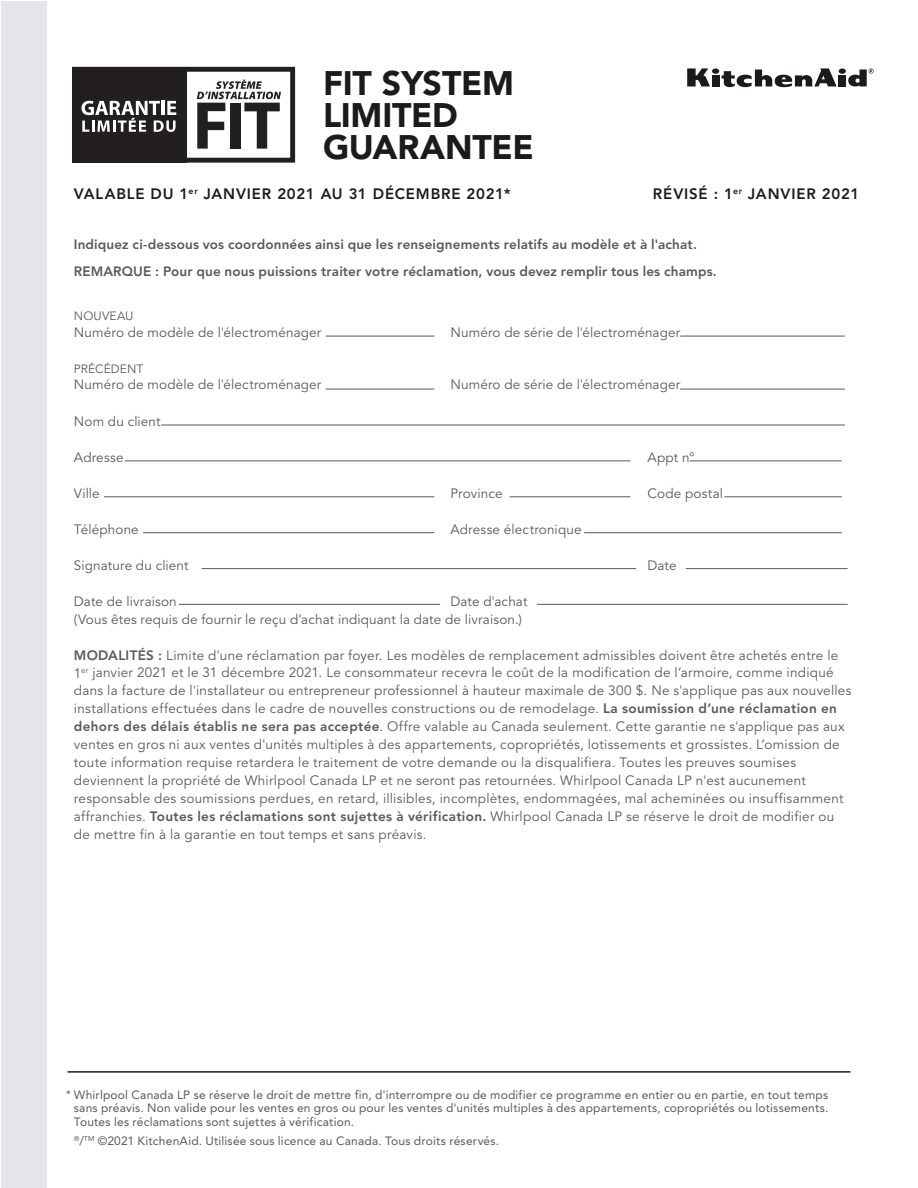
<style>
.page{position:relative;width:918px;height:1188px;background:#fff}
.page>*{position:absolute;margin:0;border:0;box-sizing:border-box;transform-origin:0 0}
.t1{font:900 33.75px/32.4px "Avenir LT";letter-spacing:-.01em;color:#1c1b1a}
.t2{font:800 15px "Avenir LT";letter-spacing:.055em;color:#1c1b1a}
.t3{font:13.5px/18px "Avenir LT";letter-spacing:.02em;color:#5a585a}
.t4{font:800 13.5px/27px "Avenir LT";letter-spacing:.01em;color:#5a585a}
.t5{font:12px/13.5px "Avenir LT";letter-spacing:.015em;color:#5a585a}
.t6{font:12px "Avenir LT";letter-spacing:.01em;color:#5a585a}
.s1{font-weight:800}
.s2{font-family:"Akzidenz Grotesk BE"}
</style>
<div class="page">
<div style="left:1px;top:1px;width:45px;height:1186px;background:#e7e5e9"></div>
<hr style="left:67px;top:1071px;width:784px;height:2px;background:#1c1b1a">
<svg style="left:687px;top:68px;width:187px;height:19px"></svg>
<svg style="left:72px;top:67px;width:223px;height:96px"></svg>
<hr style="left:202px;top:568px;width:434px;height:1px;background:#5a585a">
<hr style="left:686px;top:568px;width:162px;height:1px;background:#5a585a">
<hr style="left:179px;top:604px;width:261px;height:1px;background:#5a585a">
<hr style="left:537px;top:604px;width:311px;height:1px;background:#5a585a">
<hr style="left:326px;top:389px;width:108px;height:1px;background:#5a585a">
<hr style="left:680px;top:389px;width:165px;height:1px;background:#5a585a">
<hr style="left:326px;top:336px;width:108px;height:1px;background:#5a585a">
<hr style="left:680px;top:336px;width:165px;height:1px;background:#5a585a">
<hr style="left:161px;top:425px;width:684px;height:1px;background:#5a585a">
<hr style="left:125px;top:461px;width:505px;height:1px;background:#5a585a">
<hr style="left:510px;top:496px;width:120px;height:1px;background:#5a585a">
<hr style="left:690px;top:461px;width:152px;height:1px;background:#5a585a">
<hr style="left:104px;top:496px;width:330px;height:1px;background:#5a585a">
<hr style="left:724px;top:496px;width:118px;height:1px;background:#5a585a">
<hr style="left:143px;top:532px;width:291px;height:1px;background:#5a585a">
<hr style="left:584px;top:532px;width:258px;height:1px;background:#5a585a">
<h1 class="t1" style="left:323px;top:66px;width:212px">FIT SYSTEM<br>LIMITED<br>GUARANTEE</h1>
<p class="t2" style="left:74px;top:185px;width:438px">VALABLE DU 1<sup>er</sup> JANVIER 2021 AU 31 DÉCEMBRE 2021*</p>
<p class="t2" style="left:653px;top:185px;width:208px">RÉVISÉ : 1<sup>er</sup> JANVIER 2021</p>
<p class="t4" style="left:74px;top:231px;width:645px">Indiquez ci-dessous vos coordonnées ainsi que les renseignements relatifs au modèle et à l'achat.<br>REMARQUE : Pour que nous puissions traiter votre réclamation, vous devez remplir tous les champs.</p>
<p class="t6" style="left:74px;top:309px;width:61px">NOUVEAU</p>
<p class="t3" style="left:74px;top:324px;width:249px">Numéro de modèle de l'électroménager</p>
<p class="t3" style="left:450px;top:324px;width:231px">Numéro de série de l'électroménager</p>
<p class="t6" style="left:74px;top:362px;width:71px">PRÉCÉDENT</p>
<p class="t3" style="left:74px;top:376px;width:249px">Numéro de modèle de l'électroménager</p>
<p class="t3" style="left:450px;top:376px;width:231px">Numéro de série de l'électroménager</p>
<p class="t3" style="left:74px;top:412px;width:88px">Nom du client</p>
<p class="t3" style="left:74px;top:448px;width:51px">Adresse</p>
<p class="t3" style="left:647px;top:448px;width:48px">Appt n°</p>
<p class="t3" style="left:74px;top:484px;width:27px">Ville</p>
<p class="t3" style="left:450px;top:484px;width:54px">Province</p>
<p class="t3" style="left:647px;top:484px;width:77px">Code postal</p>
<p class="t3" style="left:74px;top:520px;width:66px">Téléphone</p>
<p class="t3" style="left:450px;top:520px;width:133px">Adresse électronique</p>
<p class="t3" style="left:74px;top:556px;width:116px">Signature du client</p>
<p class="t3" style="left:647px;top:556px;width:31px">Date</p>
<p class="t3" style="left:74px;top:592px;width:104px">Date de livraison</p>
<p class="t3" style="left:74px;top:592px;width:455px;text-indent:377px">Date d'achat (Vous êtes requis de fournir le reçu d’achat indiquant la date de livraison.)</p>
<p class="t3" style="left:74px;top:646px;width:779px"><span class="s1">MODALITÉS :</span> Limite d'une réclamation par foyer. Les modèles de remplacement admissibles doivent être achetés entre le 1<sup>er</sup> janvier 2021 et le 31 décembre 2021. Le consommateur recevra le coût de la modification de l’armoire, comme indiqué dans la facture de l'installateur ou entrepreneur professionnel à hauteur maximale de 300 $. Ne s'applique pas aux nouvelles installations effectuées dans le cadre de nouvelles constructions ou de remodelage. <span class="s1">La soumission d’une réclamation en dehors des délais établis ne sera pas acceptée</span>. Offre valable au Canada seulement. Cette garantie ne s'applique pas aux ventes en gros ni aux ventes d'unités multiples à des appartements, copropriétés, lotissements et grossistes. L’omission de toute information requise retardera le traitement de votre demande ou la disqualifiera. Toutes les preuves soumises deviennent la propriété de Whirlpool Canada LP et ne seront pas retournées. Whirlpool Canada LP n'est aucunement responsable des soumissions perdues, en retard, illisibles, incomplètes, endommagées, mal acheminées ou insuffisamment affranchies. <span class="s1">Toutes les réclamations sont sujettes à vérification.</span> Whirlpool Canada LP se réserve le droit de modifier ou de mettre fin à la garantie en tout temps et sans préavis.</p>
<p class="t5" style="left:67px;top:1088px;width:763px"><span class="s2">*</span> Whirlpool Canada LP se réserve le droit de mettre fin, d'interrompre ou de modifier ce programme en entier ou en partie, en tout temps</p>
<p class="t5" style="left:74px;top:1101px;width:756px">sans préavis. Non valide pour les ventes en gros ou pour les ventes d'unités multiples à des appartements, copropriétés ou lotissements.<br>Toutes les réclamations sont sujettes à vérification.</p>
<p class="t5" style="left:74px;top:1134px;width:427px"><sup>®</sup>/<sup>TM</sup> ©2021 KitchenAid. Utilisée sous licence au Canada. Tous droits réservés.</p>
</div>
